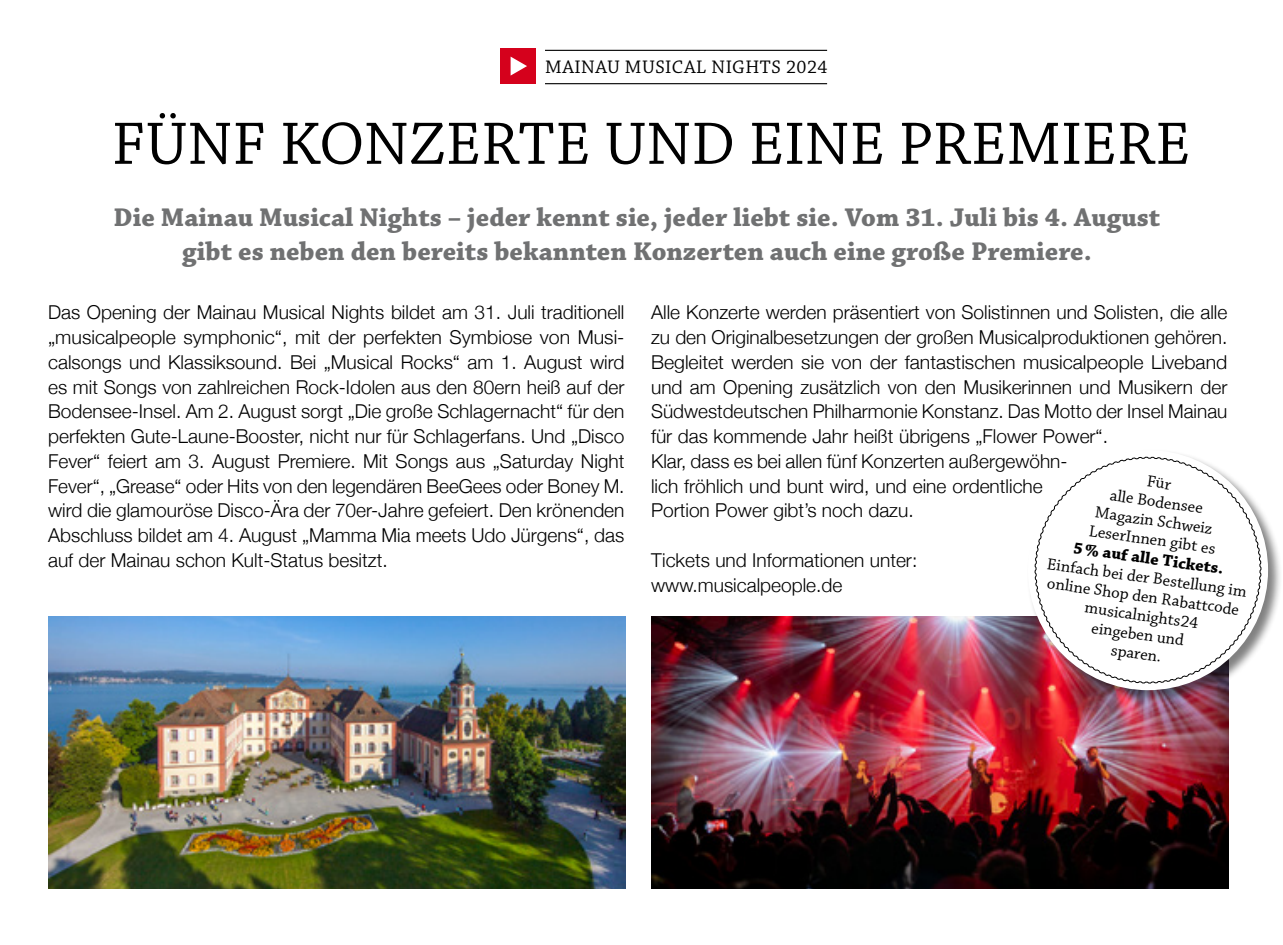
<style>
.page{position:relative;width:1283px;height:945px;background:#fff}
.page>*{position:absolute;margin:0;border:0;box-sizing:border-box;transform-origin:0 0}
.t1{font:63px "Chaparral Pro";color:#000}
.t2{font:700 27px/33.8px "Chaparral Pro";color:#707172;text-align:center}
.t3{font:300 19.12px/24.8px "Helvetica Neue";color:#000}
.t4{font:19.12px "Chaparral Pro";letter-spacing:.025em;color:#000}
.t5{font:16.88px/19.1px "Chaparral Pro";color:#000;text-align:center}
.t6{font:700 16.88px "Chaparral Pro";color:#000}
</style>
<div class="page">
<img style="left:651px;top:616px;width:577px;height:273px">
<img style="left:48px;top:616px;width:577px;height:273px">
<div style="left:1027px;top:449px;width:254px;height:255px;background:#000;opacity:.5"></div>
<div style="left:1028px;top:450px;width:240px;height:240px;background:#fff;border-radius:50%"></div>
<svg style="left:1034px;top:456px;width:227px;height:228px"></svg>
<hr style="left:545px;top:50px;width:282px;height:1px;background:#000">
<hr style="left:545px;top:83px;width:282px;height:1px;background:#000">
<div style="left:500px;top:49px;width:35px;height:35px;background:#d5011c"></div>
<svg style="left:510px;top:57px;width:17px;height:19px"></svg>
<p class="t4" style="left:545px;top:56px;width:284px">MAINAU MUSICAL NIGHTS 2024</p>
<h1 class="t1" style="left:112px;top:109px;width:1079px">FÜNF KONZERTE UND EINE PREMIERE</h1>
<h2 class="t2" style="left:113px;top:201px;width:1048px">Die Mainau Musical Nights – jeder kennt sie, jeder liebt sie. Vom 31. Juli bis 4. August gibt es neben den bereits bekannten Konzerten auch eine große Premiere.</h2>
<p class="t3" style="left:48px;top:299px;width:578px;text-align:justify">Das Opening der Mainau Musical Nights bildet am 31. Juli traditionell „musicalpeople symphonic“, mit der perfekten Symbiose von Musi&shy;calsongs und Klassiksound. Bei „Musical Rocks“ am 1. August wird es mit Songs von zahlreichen Rock-Idolen aus den 80ern heiß auf der Bodensee-Insel. Am 2. August sorgt „Die große Schlagernacht“ für den perfekten Gute-Laune-Booster, nicht nur für Schlagerfans. Und „Disco Fever“ feiert am 3. August Premiere. Mit Songs aus „Saturday Night Fever“, „Grease“ oder Hits von den legendären BeeGees oder Boney M. wird die glamouröse Disco-Ära der 70er-Jahre gefeiert. Den krönenden Abschluss bildet am 4. August „Mamma Mia meets Udo Jürgens“, das auf der Mainau schon Kult-Status besitzt.</p>
<p class="t3" style="left:651px;top:299px;width:578px">Alle Konzerte werden präsentiert von Solistinnen und Solisten, die alle zu den Originalbesetzungen der großen Musicalproduktionen gehören.<br>Begleitet werden sie von der fantastischen musicalpeople Liveband und am Opening zusätzlich von den Musikerinnen und Musikern der Südwestdeutschen Philharmonie Konstanz. Das Motto der Insel Mainau für das kommende Jahr heißt übrigens „Flower Power“.<br>Klar, dass es bei allen fünf Konzerten außergewöhn-<br>lich fröhlich und bunt wird, und eine ordentliche<br>Portion Power gibt’s noch dazu.</p>
<p class="t3" style="left:651px;top:546px;width:268px">Tickets und Informationen unter: www.musicalpeople.de</p>
<p class="t5" style="left:1098px;top:465px;width:129px;rotate:8deg">Für<br>alle Bodensee<br>Magazin Schweiz<br>LeserInnen gibt es</p>
<p class="t6" style="left:1074px;top:538px;width:153px;rotate:8deg">5% auf alle Tickets.</p>
<p class="t5" style="left:1048px;top:554px;width:203px;rotate:8deg">Einfach bei der Bestellung im online Shop den Rabattcode musicalnights24<br>eingeben und<br>sparen.</p>
</div>
